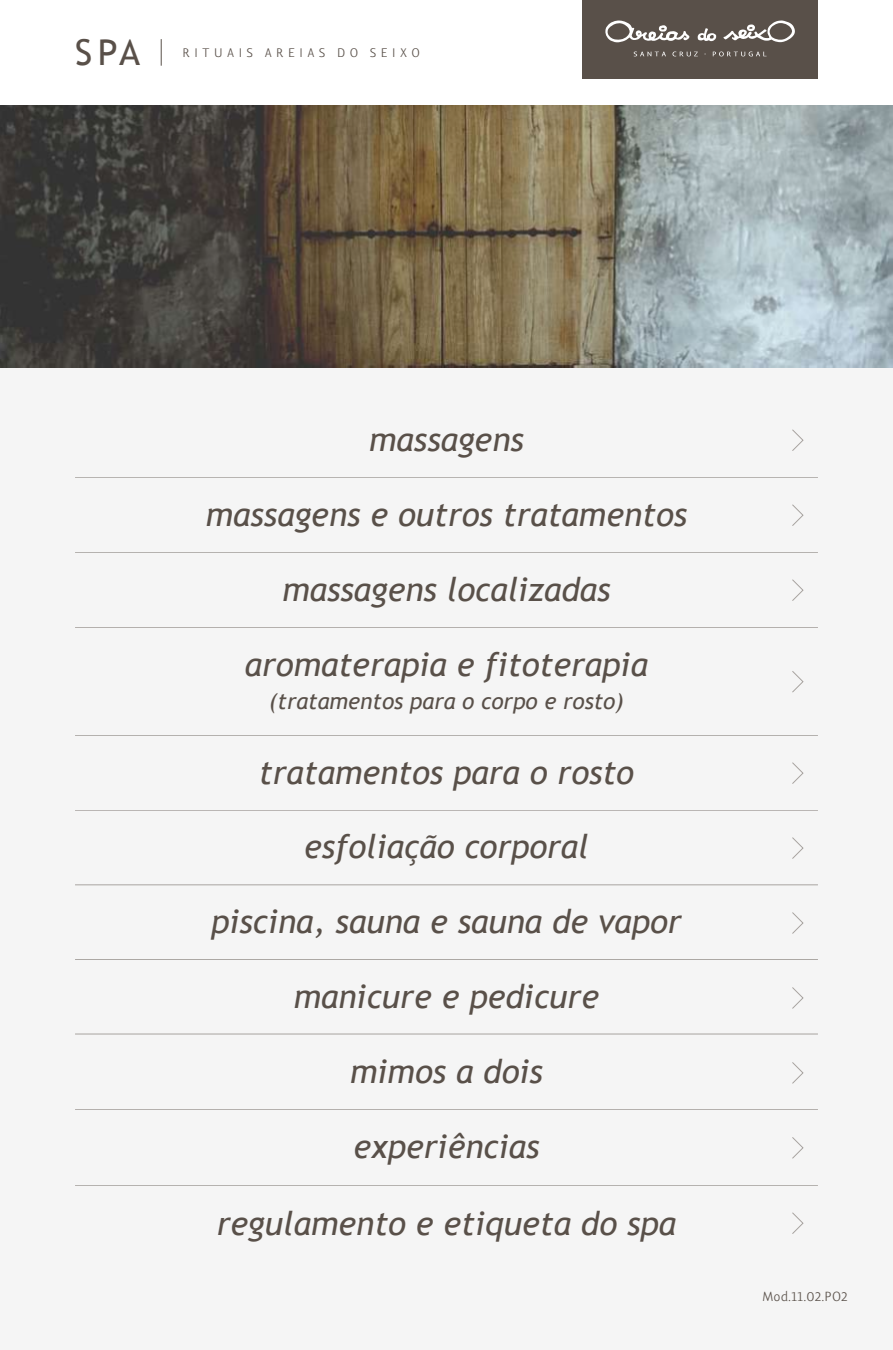
<style>
.page{position:relative;width:893px;height:1350px;background:#fff}
.page>*{position:absolute;margin:0;border:0;box-sizing:border-box;transform-origin:0 0}
.t1{font:35.7px "Trebuchet MS";color:#595049}
.t2{font:italic 33px "Trebuchet MS";color:#595049}
.t3{font:italic 22.5px "Trebuchet MS";color:#595049}
.t4{font:13.5px "Lisboa LF Light";letter-spacing:.01em;color:#595049}
.t5{font:12.6px "Lisboa LF Light";letter-spacing:.35em;color:#595049}
</style>
<div class="page">
<div style="left:582px;top:0;width:235px;height:79px;background:#595049"></div>
<svg style="left:605px;top:20px;width:190px;height:23px"></svg>
<svg style="left:633px;top:52px;width:33px;height:4px"></svg>
<svg style="left:672px;top:52px;width:25px;height:4px"></svg>
<svg style="left:712px;top:52px;width:54px;height:4px"></svg>
<svg style="left:161px;top:39px;width:1px;height:27px"></svg>
<div style="left:0;top:105px;width:892px;height:1245px;background:#f5f5f5"></div>
<img style="left:0;top:105px;width:892px;height:263px">
<hr style="left:75px;top:735px;width:743px;height:1px;background:#595049">
<hr style="left:75px;top:627px;width:743px;height:1px;background:#595049">
<hr style="left:75px;top:552px;width:743px;height:1px;background:#595049">
<hr style="left:75px;top:477px;width:743px;height:1px;background:#595049">
<hr style="left:75px;top:810px;width:743px;height:1px;background:#595049">
<hr style="left:75px;top:885px;width:743px;height:1px;background:#595049">
<hr style="left:75px;top:959px;width:743px;height:1px;background:#595049">
<hr style="left:75px;top:1034px;width:743px;height:1px;background:#595049">
<hr style="left:75px;top:1109px;width:743px;height:1px;background:#595049">
<hr style="left:75px;top:1185px;width:743px;height:1px;background:#595049">
<svg style="left:792px;top:430px;width:11px;height:21px"></svg>
<svg style="left:792px;top:504px;width:11px;height:22px"></svg>
<svg style="left:792px;top:579px;width:11px;height:22px"></svg>
<svg style="left:792px;top:671px;width:11px;height:22px"></svg>
<svg style="left:792px;top:762px;width:11px;height:22px"></svg>
<svg style="left:792px;top:837px;width:11px;height:22px"></svg>
<svg style="left:792px;top:912px;width:11px;height:22px"></svg>
<svg style="left:792px;top:987px;width:11px;height:22px"></svg>
<svg style="left:792px;top:1062px;width:11px;height:22px"></svg>
<svg style="left:792px;top:1137px;width:11px;height:22px"></svg>
<svg style="left:792px;top:1212px;width:11px;height:22px"></svg>
<p class="t1" style="left:75px;top:32px;width:67px">SPA</p>
<p class="t5" style="left:182px;top:45px;width:239px">RITUAIS AREIAS DO SEIXO</p>
<p class="t2" style="left:369px;top:419px;width:156px">massagens</p>
<p class="t2" style="left:206px;top:495px;width:482px">massagens e outros tratamentos</p>
<p class="t2" style="left:282px;top:570px;width:329px">massagens localizadas</p>
<p class="t2" style="left:245px;top:645px;width:405px">aromaterapia e fitoterapia</p>
<p class="t3" style="left:269px;top:688px;width:356px">(tratamentos para o corpo e rosto)</p>
<p class="t2" style="left:259px;top:753px;width:376px">tratamentos para o rosto</p>
<p class="t2" style="left:304px;top:827px;width:286px">esfoliação corporal</p>
<p class="t2" style="left:211px;top:902px;width:472px">piscina, sauna e sauna de vapor</p>
<p class="t2" style="left:294px;top:976px;width:307px">manicure e pedicure</p>
<p class="t2" style="left:350px;top:1052px;width:194px">mimos a dois</p>
<p class="t2" style="left:353px;top:1127px;width:187px">experiências</p>
<p class="t2" style="left:217px;top:1204px;width:461px">regulamento e etiqueta do spa</p>
<p class="t4" style="left:762px;top:1289px;width:87px">Mod.11.02.PO2</p>
</div>
